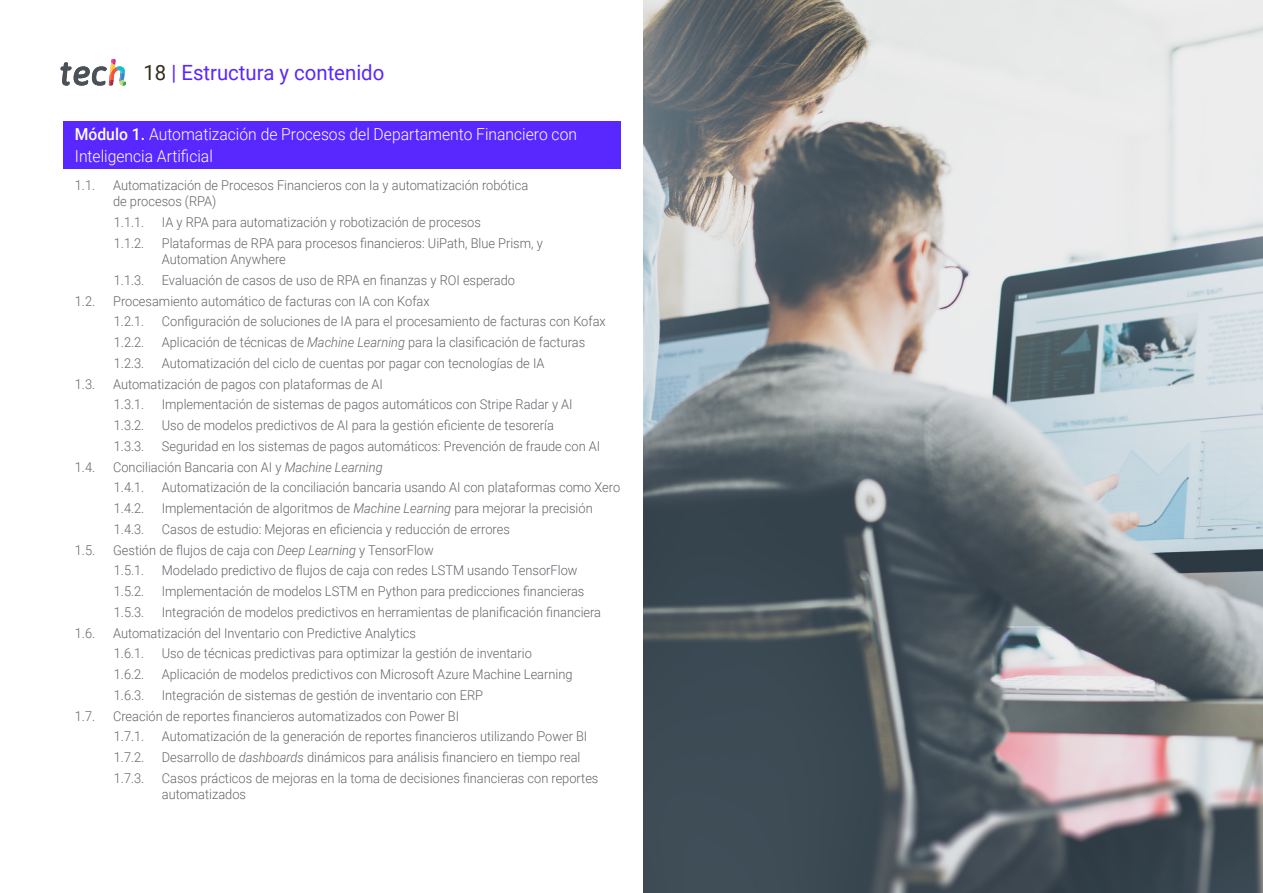
<style>
.page{position:relative;width:1263px;height:893px;background:#fff}
.page>*{position:absolute;margin:0;border:0;box-sizing:border-box;transform-origin:0 0}
.t1{font:21px "Roboto";color:#5927ff}
.Nombre_Módulo{font:300 16.5px/22.5px "Roboto";color:#fff;scale:.95 1}
.Temario_Lvl_2{font:300 13.5px/16.5px "Roboto";color:#63656a;scale:.95 1}
.Temario_Lvl_1{font:300 13.5px/16.5px "Roboto";color:#63656a;scale:.95 1}
.s1{color:#342d1f}
.s2{font-weight:500}
.s3{font-style:italic}
</style>
<div class="page">
<img style="left:643px;top:0;width:620px;height:893px">
<div style="left:64px;top:121px;width:557px;height:48px;background:#5927ff"></div>
<svg style="left:61px;top:59px;width:65px;height:27px"></svg>
<h1 class="t1" style="left:144px;top:57px;width:242px"><span class="s1">18</span> | Estructura y contenido</h1>
<p class="Nombre_Módulo" style="left:75px;top:122px;width:530px"><span class="s2">Módulo 1.</span> Automatización de Procesos del Departamento Financiero con<br>Inteligencia Artificial</p>
<p class="Temario_Lvl_1" style="left:75px;top:176px;width:23px">1.1.</p>
<p class="Temario_Lvl_1" style="left:113px;top:176px;width:438px">Automatización de Procesos Financieros con Ia y automatización robótica de procesos (RPA)</p>
<p class="Temario_Lvl_2" style="left:114px;top:213px;width:34px">1.1.1.</p>
<p class="Temario_Lvl_2" style="left:162px;top:213px;width:337px">IA y RPA para automatización y robotización de procesos</p>
<p class="Temario_Lvl_2" style="left:114px;top:234px;width:34px">1.1.2.</p>
<p class="Temario_Lvl_2" style="left:162px;top:234px;width:402px">Plataformas de RPA para procesos financieros: UiPath, Blue Prism, y<br>Automation Anywhere</p>
<p class="Temario_Lvl_2" style="left:114px;top:271px;width:34px">1.1.3.</p>
<p class="Temario_Lvl_2" style="left:162px;top:271px;width:373px">Evaluación de casos de uso de RPA en finanzas y ROI esperado</p>
<p class="Temario_Lvl_1" style="left:75px;top:292px;width:23px">1.2.</p>
<p class="Temario_Lvl_1" style="left:113px;top:292px;width:335px">Procesamiento automático de facturas con IA con Kofax</p>
<p class="Temario_Lvl_2" style="left:114px;top:313px;width:34px">1.2.1.</p>
<p class="Temario_Lvl_2" style="left:162px;top:313px;width:469px">Configuración de soluciones de IA para el procesamiento de facturas con Kofax</p>
<p class="Temario_Lvl_2" style="left:114px;top:334px;width:34px">1.2.2.</p>
<p class="Temario_Lvl_2" style="left:162px;top:334px;width:447px">Aplicación de técnicas de <span class="s3">Machine Learning</span> para la clasificación de facturas</p>
<p class="Temario_Lvl_2" style="left:114px;top:354px;width:34px">1.2.3.</p>
<p class="Temario_Lvl_2" style="left:162px;top:354px;width:404px">Automatización del ciclo de cuentas por pagar con tecnologías de IA</p>
<p class="Temario_Lvl_1" style="left:75px;top:375px;width:23px">1.3.</p>
<p class="Temario_Lvl_1" style="left:113px;top:375px;width:285px">Automatización de pagos con plataformas de AI</p>
<p class="Temario_Lvl_2" style="left:114px;top:396px;width:34px">1.3.1.</p>
<p class="Temario_Lvl_2" style="left:162px;top:396px;width:434px">Implementación de sistemas de pagos automáticos con Stripe Radar y AI</p>
<p class="Temario_Lvl_2" style="left:114px;top:417px;width:34px">1.3.2.</p>
<p class="Temario_Lvl_2" style="left:162px;top:417px;width:414px">Uso de modelos predictivos de AI para la gestión eficiente de tesorería</p>
<p class="Temario_Lvl_2" style="left:114px;top:437px;width:34px">1.3.3.</p>
<p class="Temario_Lvl_2" style="left:162px;top:437px;width:463px">Seguridad en los sistemas de pagos automáticos: Prevención de fraude con AI</p>
<p class="Temario_Lvl_1" style="left:75px;top:458px;width:23px">1.4.</p>
<p class="Temario_Lvl_1" style="left:113px;top:458px;width:285px">Conciliación Bancaria con AI y <span class="s3">Machine Learning</span></p>
<p class="Temario_Lvl_2" style="left:114px;top:479px;width:34px">1.4.1.</p>
<p class="Temario_Lvl_2" style="left:162px;top:479px;width:484px">Automatización de la conciliación bancaria usando AI con plataformas como Xero</p>
<p class="Temario_Lvl_2" style="left:114px;top:500px;width:34px">1.4.2.</p>
<p class="Temario_Lvl_2" style="left:162px;top:500px;width:455px">Implementación de algoritmos de <span class="s3">Machine Learning</span> para mejorar la precisión</p>
<p class="Temario_Lvl_2" style="left:114px;top:520px;width:34px">1.4.3.</p>
<p class="Temario_Lvl_2" style="left:162px;top:520px;width:368px">Casos de estudio: Mejoras en eficiencia y reducción de errores</p>
<p class="Temario_Lvl_1" style="left:75px;top:541px;width:23px">1.5.</p>
<p class="Temario_Lvl_1" style="left:113px;top:541px;width:339px">Gestión de flujos de caja con <span class="s3">Deep Learning</span> y TensorFlow</p>
<p class="Temario_Lvl_2" style="left:114px;top:562px;width:34px">1.5.1.</p>
<p class="Temario_Lvl_2" style="left:162px;top:562px;width:439px">Modelado predictivo de flujos de caja con redes LSTM usando TensorFlow</p>
<p class="Temario_Lvl_2" style="left:114px;top:583px;width:34px">1.5.2.</p>
<p class="Temario_Lvl_2" style="left:162px;top:583px;width:446px">Implementación de modelos LSTM en Python para predicciones financieras</p>
<p class="Temario_Lvl_2" style="left:114px;top:603px;width:34px">1.5.3.</p>
<p class="Temario_Lvl_2" style="left:162px;top:603px;width:464px">Integración de modelos predictivos en herramientas de planificación financiera</p>
<p class="Temario_Lvl_1" style="left:75px;top:624px;width:23px">1.6.</p>
<p class="Temario_Lvl_1" style="left:113px;top:624px;width:320px">Automatización del Inventario con Predictive Analytics</p>
<p class="Temario_Lvl_2" style="left:114px;top:645px;width:34px">1.6.1.</p>
<p class="Temario_Lvl_2" style="left:162px;top:645px;width:391px">Uso de técnicas predictivas para optimizar la gestión de inventario</p>
<p class="Temario_Lvl_2" style="left:114px;top:666px;width:34px">1.6.2.</p>
<p class="Temario_Lvl_2" style="left:162px;top:666px;width:434px">Aplicación de modelos predictivos con Microsoft Azure Machine Learning</p>
<p class="Temario_Lvl_2" style="left:114px;top:686px;width:34px">1.6.3.</p>
<p class="Temario_Lvl_2" style="left:162px;top:686px;width:340px">Integración de sistemas de gestión de inventario con ERP</p>
<p class="Temario_Lvl_1" style="left:75px;top:707px;width:23px">1.7.</p>
<p class="Temario_Lvl_1" style="left:113px;top:707px;width:366px">Creación de reportes financieros automatizados con Power BI</p>
<p class="Temario_Lvl_2" style="left:114px;top:728px;width:34px">1.7.1.</p>
<p class="Temario_Lvl_2" style="left:162px;top:728px;width:449px">Automatización de la generación de reportes financieros utilizando Power BI</p>
<p class="Temario_Lvl_2" style="left:114px;top:749px;width:34px">1.7.2.</p>
<p class="Temario_Lvl_2" style="left:162px;top:749px;width:442px">Desarrollo de <span class="s3">dashboards</span> dinámicos para análisis financiero en tiempo real</p>
<p class="Temario_Lvl_2" style="left:114px;top:769px;width:34px">1.7.3.</p>
<p class="Temario_Lvl_2" style="left:162px;top:769px;width:461px">Casos prácticos de mejoras en la toma de decisiones financieras con reportes automatizados</p>
</div>
